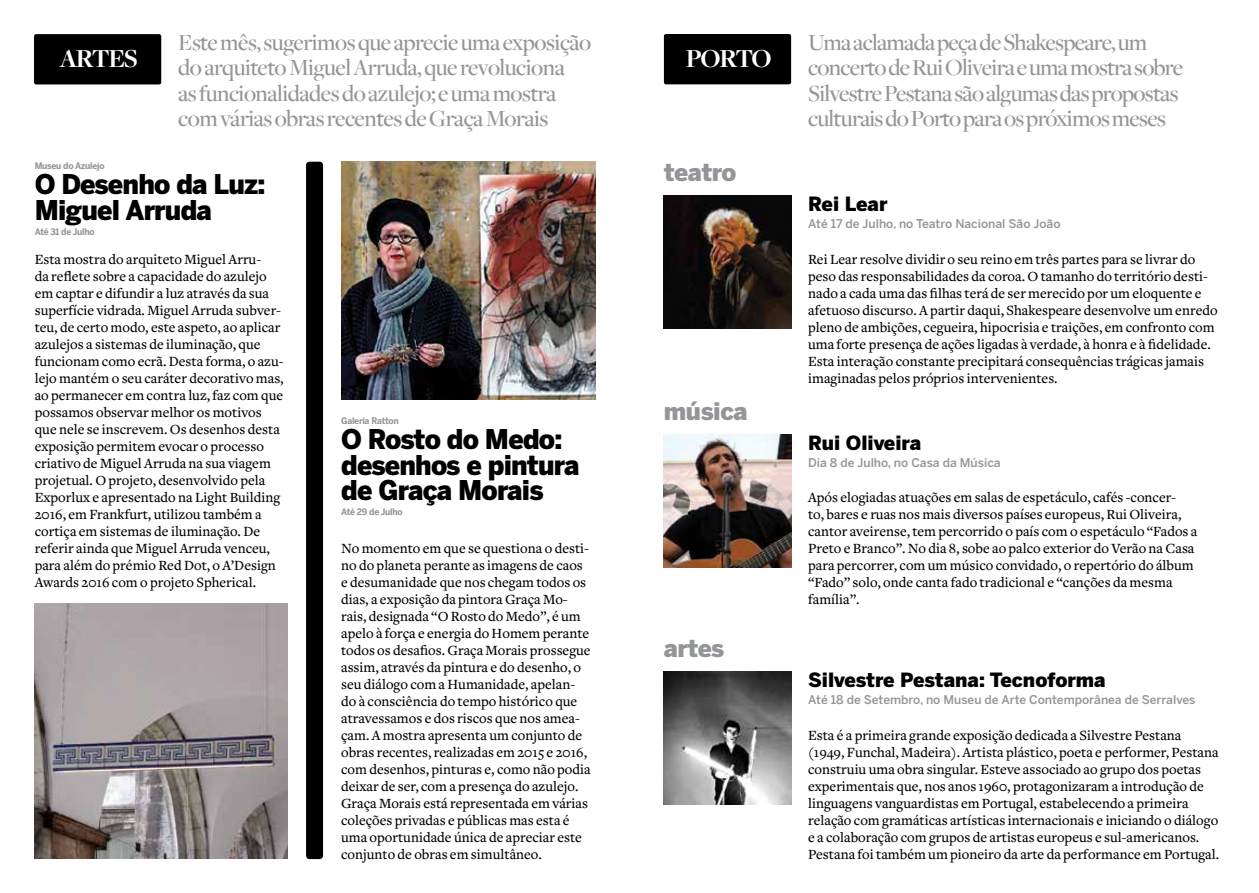
<style>
.page{position:relative;width:1259px;height:893px;background:#fff}
.page>*{position:absolute;margin:0;border:0;box-sizing:border-box;transform-origin:0 0}
.t1{font:900 27px/25.5px "Benton Sans";letter-spacing:-.03em;color:#000}
.t2{font:700 27px "Freight Disp";letter-spacing:-.05em;color:#fff}
.t3{font:500 24px/25.5px "Freight Disp";letter-spacing:-.03em;color:#939598}
.t4{font:900 24px "Benton Sans";letter-spacing:-.02em;color:#939598}
.t5{font:900 19.5px "Benton Sans";color:#000}
.t6{font:500 14.7px/17px "Freight Text";color:#000}
.t7{font:500 12px "Benton Sans";color:#939598}
.t8{font:700 9px "Benton Sans";letter-spacing:-.03em;color:#939598;scale:.95 1}
</style>
<div class="page">
<img style="left:663px;top:435px;width:128px;height:133px">
<img style="left:663px;top:196px;width:128px;height:132px">
<img style="left:663px;top:672px;width:128px;height:133px">
<div style="left:664px;top:34px;width:127px;height:50px;background:#000;border-radius:2px"></div>
<div style="left:34px;top:34px;width:127px;height:50px;background:#000;border-radius:2px"></div>
<div style="left:306px;top:162px;width:17px;height:697px;background:#000;border-radius:3px"></div>
<img style="left:341px;top:162px;width:254px;height:238px">
<img style="left:35px;top:604px;width:253px;height:255px">
<h1 class="t2" style="left:60px;top:44px;width:80px">ARTES</h1>
<h2 class="t3" style="left:178px;top:30px;width:414px">Este mês, sugerimos que aprecie uma exposição do arquitetoMiguel Arruda,que revoluciona<br>as funcionalidades do azulejo; e uma mostra com várias obras recentes de Graça Morais</h2>
<p class="t8" style="left:35px;top:160px;width:75px">Museu do Azulejo</p>
<h1 class="t1" style="left:35px;top:171px;width:232px">O Desenho da Luz:<br>Miguel Arruda</h1>
<p class="t8" style="left:35px;top:226px;width:65px">Até 31 de Julho</p>
<p class="t6" style="left:35px;top:251px;width:250px">Esta mostra do arquiteto Miguel Arru-<br>da reflete sobre a capacidade do azulejo em captar e difundir a luz através da sua superfície vidrada. Miguel Arruda subver&shy;teu, de certo modo, este aspeto, ao aplicar azulejos a sistemas de iluminação, que funcionam como ecrã. Desta forma, o azu&shy;lejo mantém o seu caráter decorativo mas, ao permanecer em contra luz, faz com que possamos observar melhor os motivos que nele se inscrevem. Os desenhos desta exposição permitem evocar o processo criativo de Miguel Arruda na sua viagem projetual. O projeto, desenvolvido pela Exporlux e apresentado na Light Building 2016, em Frankfurt, utilizou também a cortiça em sistemas de iluminação. De referir ainda que Miguel Arruda venceu, para além do prémio Red Dot, o A’Design Awards 2016 com o projeto Spherical.</p>
<p class="t8" style="left:341px;top:415px;width:62px">Galeria Ratton</p>
<h1 class="t1" style="left:341px;top:426px;width:240px">O Rosto do Medo: desenhos e pintura de Graça Morais</h1>
<p class="t8" style="left:341px;top:507px;width:66px">Até 29 de Julho</p>
<p class="t6" style="left:341px;top:540px;width:251px">No momento em que se questiona o desti&shy;no do planeta perante as imagens de caos e desumanidade que nos chegam todos os dias, a exposição da pintora Graça Mo&shy;rais, designada “O Rosto do Medo”, é um apelo à força e energia do Homem perante todos os desafios. Graça Morais prossegue assim, através da pintura e do desenho, o seu diálogo com a Humanidade, apelan&shy;do à consciência do tempo histórico que atravessamos e dos riscos que nos amea&shy;çam. A mostra apresenta um conjunto de obras recentes, realizadas em 2015 e 2016, com desenhos, pinturas e, como não podia deixar de ser, com a presença do azulejo.<br>Graça Morais está representada em várias coleções privadas e públicas mas esta é uma oportunidade única de apreciar este conjunto de obras em simultâneo.</p>
<h1 class="t2" style="left:686px;top:44px;width:87px">PORTO</h1>
<h2 class="t4" style="left:664px;top:158px;width:74px">teatro</h2>
<h2 class="t4" style="left:664px;top:397px;width:85px">música</h2>
<h2 class="t4" style="left:664px;top:634px;width:62px">artes</h2>
<h2 class="t3" style="left:808px;top:30px;width:377px">Uma aclamada peça de Shakespeare, um concerto de Rui Oliveira e uma mostra sobre Silvestre Pestana são algumas das propostas culturais do Porto para os próximos meses</h2>
<h3 class="t5" style="left:808px;top:192px;width:81px">Rei Lear</h3>
<p class="t7" style="left:808px;top:216px;width:254px">Até 17 de Julho, no Teatro Nacional São João</p>
<p class="t6" style="left:808px;top:251px;width:411px">Rei Lear resolve dividir o seu reino em três partes para se livrar do peso das responsabilidades da coroa. O tamanho do território desti&shy;nado a cada uma das filhas terá de ser merecido por um eloquente e afetuoso discurso. A partir daqui, Shakespeare desenvolve um enredo pleno de ambições, cegueira, hipocrisia e traições, em confronto com uma forte presença de ações ligadas à verdade, à honra e à fidelidade.<br>Esta interação constante precipitará consequências trágicas jamais imaginadas pelos próprios intervenientes.</p>
<h3 class="t5" style="left:808px;top:431px;width:115px">Rui Oliveira</h3>
<p class="t7" style="left:808px;top:455px;width:194px">Dia 8 de Julho, no Casa da Música</p>
<p class="t6" style="left:808px;top:489px;width:391px">Após elogiadas atuações em salas de espetáculo, cafés -concer-<br>to, bares e ruas nos mais diversos países europeus, Rui Oliveira, cantor aveirense, tem percorrido o país com o espetáculo “Fados a Preto e Branco”. No dia 8, sobe ao palco exterior do Verão na Casa para percorrer, com um músico convidado, o repertório do álbum “Fado” solo, onde canta fado tradicional e “canções da mesma família”.</p>
<h3 class="t5" style="left:808px;top:669px;width:299px">Silvestre Pestana: Tecnoforma</h3>
<p class="t7" style="left:808px;top:692px;width:389px">Até 18 de Setembro, no Museu de Arte Contemporânea de Serralves</p>
<p class="t6" style="left:808px;top:727px;width:412px">Esta é a primeira grande exposição dedicada a Silvestre Pestana (1949, Funchal, Madeira). Artista plástico, poeta e performer, Pestana construiu uma obra singular. Esteve associado ao grupo dos poetas experimentais que, nos anos 1960, protagonizaram a introdução de linguagens vanguardistas em Portugal, estabelecendo a primeira relação com gramáticas artísticas internacionais e iniciando o diálogo e a colaboração com grupos de artistas europeus e sul-americanos.<br>Pestana foi também um pioneiro da arte da performance em Portugal.</p>
</div>
